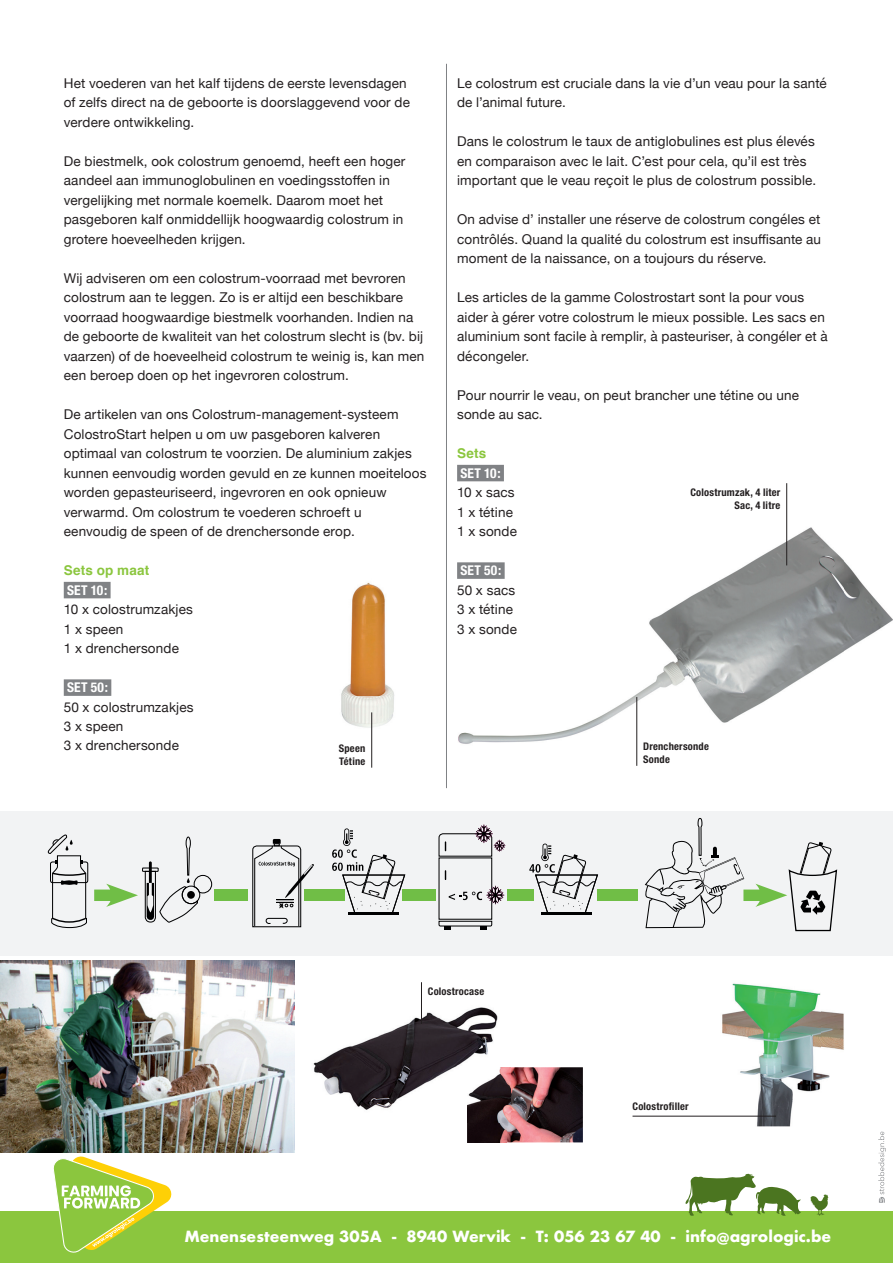
<style>
.page{position:relative;width:893px;height:1263px;background:#fff}
.page>*{position:absolute;margin:0;border:0;box-sizing:border-box;transform-origin:0 0}
.t1{font:700 15px "Futura";color:#fff}
.t2{font:13.5px/19.5px "Helvetica Neue";letter-spacing:.01em;color:#231f20}
.t3{font:700 condensed 13.5px "Helvetica Neue";letter-spacing:.02em;color:#fff}
.t4{font:700 13.5px "Helvetica";letter-spacing:.015em;color:#8bc63e}
.t5{font:700 condensed 10.5px/13.5px "Helvetica Neue";letter-spacing:.02em;color:#231f20}
</style>
<div class="page">
<div style="left:0;top:1212px;width:893px;height:51px;background:#8bc63e"></div>
<svg style="left:51px;top:1156px;width:123px;height:97px"></svg>
<svg style="left:810px;top:1194px;width:18px;height:22px"></svg>
<svg style="left:684px;top:1173px;width:117px;height:43px"></svg>
<hr style="left:446px;top:64px;width:1px;height:724px;background:#808285">
<img style="left:458px;top:515px;width:435px;height:251px">
<div style="left:64px;top:582px;width:47px;height:16px;background:#808285"></div>
<div style="left:64px;top:679px;width:47px;height:17px;background:#808285"></div>
<div style="left:457px;top:465px;width:47px;height:16px;background:#808285"></div>
<div style="left:457px;top:562px;width:48px;height:17px;background:#808285"></div>
<div style="left:0;top:811px;width:893px;height:145px;background:#f2f3f4"></div>
<div style="left:214px;top:889px;width:34px;height:12px;background:#70be46"></div>
<div style="left:402px;top:889px;width:34px;height:12px;background:#70be46"></div>
<div style="left:597px;top:889px;width:41px;height:12px;background:#70be46"></div>
<div style="left:508px;top:889px;width:26px;height:12px;background:#70be46"></div>
<div style="left:304px;top:889px;width:40px;height:12px;background:#70be46"></div>
<svg style="left:438px;top:920px;width:55px;height:10px"></svg>
<svg style="left:438px;top:824px;width:67px;height:33px"></svg>
<svg style="left:449px;top:886px;width:55px;height:18px"></svg>
<svg style="left:252px;top:839px;width:62px;height:89px"></svg>
<svg style="left:47px;top:834px;width:91px;height:94px"></svg>
<hr style="left:541px;top:913px;width:51px;height:2px;background:#000001">
<svg style="left:529px;top:843px;width:69px;height:70px"></svg>
<hr style="left:348px;top:913px;width:51px;height:2px;background:#000001">
<svg style="left:332px;top:828px;width:74px;height:85px"></svg>
<div style="left:142px;top:867px;width:17px;height:5px;border:1px solid #000001"></div>
<svg style="left:144px;top:836px;width:69px;height:87px"></svg>
<svg style="left:644px;top:818px;width:194px;height:114px"></svg>
<img style="left:0;top:960px;width:294px;height:193px">
<img style="left:698px;top:983px;width:146px;height:144px">
<img style="left:313px;top:1007px;width:185px;height:116px">
<img style="left:506px;top:1067px;width:77px;height:75px">
<img style="left:468px;top:1123px;width:38px;height:19px">
<img style="left:468px;top:1067px;width:42px;height:56px">
<hr style="left:421px;top:982px;width:1px;height:42px;background:#231f20">
<hr style="left:632px;top:1116px;width:144px;height:1px;background:#231f20">
<img style="left:341px;top:582px;width:53px;height:157px">
<hr style="left:786px;top:483px;width:1px;height:82px;background:#231f20">
<hr style="left:636px;top:697px;width:1px;height:69px;background:#231f20">
<hr style="left:371px;top:712px;width:1px;height:56px;background:#231f20">
<svg style="left:878px;top:1131px;width:8px;height:72px"></svg>
<p class="t2" style="left:64px;top:74px;width:348px">Het voederen van het kalf tijdens de eerste levensdagen of zelfs direct na de geboorte is doorslaggevend voor de verdere ontwikkeling.</p>
<p class="t2" style="left:64px;top:152px;width:343px">De biestmelk, ook colostrum genoemd, heeft een hoger aandeel aan immunoglobulinen en voedingsstoffen in vergelijking met normale koemelk. Daarom moet het pasgeboren kalf onmiddellijk hoogwaardig colostrum in grotere hoeveelheden krijgen.</p>
<p class="t2" style="left:64px;top:269px;width:362px">Wij adviseren om een colostrum-voorraad met bevroren colostrum aan te leggen. Zo is er altijd een beschikbare voorraad hoogwaardige biestmelk voorhanden. Indien na de geboorte de kwaliteit van het colostrum slecht is (bv. bij vaarzen) of de hoeveelheid colostrum te weinig is, kan men een beroep doen op het ingevroren colostrum.</p>
<p class="t2" style="left:64px;top:405px;width:364px">De artikelen van ons Colostrum-management-systeem ColostroStart helpen u om uw pasgeboren kalveren optimaal van colostrum te voorzien. De aluminium zakjes kunnen eenvoudig worden gevuld en ze kunnen moeiteloos worden gepasteuriseerd, ingevroren en ook opnieuw verwarmd. Om colostrum te voederen schroeft u eenvoudig de speen of de drenchersonde erop.</p>
<p class="t4" style="left:64px;top:559px;width:87px">Sets op maat</p>
<p class="t3" style="left:67px;top:581px;width:42px">SET 10:</p>
<p class="t2" style="left:64px;top:600px;width:131px">10 x colostrumzakjes<br>1 x speen<br>1 x drenchersonde</p>
<p class="t3" style="left:67px;top:679px;width:43px">SET 50:</p>
<p class="t2" style="left:64px;top:698px;width:131px">50 x colostrumzakjes<br>3 x speen<br>3 x drenchersonde</p>
<p class="t5" style="left:339px;top:741px;width:28px">Speen<br>Tétine</p>
<p class="t2" style="left:457px;top:74px;width:371px">Le colostrum est cruciale dans la vie d’un veau pour la santé de l’animal future.</p>
<p class="t2" style="left:457px;top:132px;width:361px">Dans le colostrum le taux de antiglobulines est plus élevés en comparaison avec le lait. C’est pour cela, qu’il est très important que le veau reçoit le plus de colostrum possible.</p>
<p class="t2" style="left:457px;top:210px;width:365px;text-align:justify">On advise d’ installer une réserve de colostrum congéles et contrôlés. Quand la qualité du colostrum est insuffisante au moment de la naissance, on a toujours du réserve.</p>
<p class="t2" style="left:457px;top:288px;width:372px">Les articles de la gamme Colostrostart sont la pour vous aider à gérer votre colostrum le mieux possible. Les sacs en aluminium sont facile à remplir, à pasteuriser, à congéler et à décongeler.</p>
<p class="t2" style="left:457px;top:386px;width:343px">Pour nourrir le veau, on peut brancher une tétine ou une sonde au sac.</p>
<p class="t4" style="left:457px;top:442px;width:31px">Sets</p>
<p class="t3" style="left:460px;top:465px;width:42px">SET 10:</p>
<p class="t2" style="left:457px;top:483px;width:61px">10 x sacs<br>1 x tétine<br>1 x sonde</p>
<p class="t3" style="left:460px;top:562px;width:43px">SET 50:</p>
<p class="t2" style="left:457px;top:581px;width:61px">50 x sacs<br>3 x tétine<br>3 x sonde</p>
<p class="t5" style="left:690px;top:485px;width:91px;text-align:right">Colostrumzak, 4 liter<br>Sac, 4 litre</p>
<p class="t5" style="left:643px;top:739px;width:67px">Drenchersonde<br>Sonde</p>
<p class="t5" style="left:428px;top:984px;width:58px">Colostrocase</p>
<p class="t5" style="left:632px;top:1099px;width:58px">Colostrofiller</p>
<p class="t1" style="left:185px;top:1225px;width:648px">Menensesteenweg 305A - 8940 Wervik - T: 056 23 67 40 - info@agrologic.be</p>
</div>
